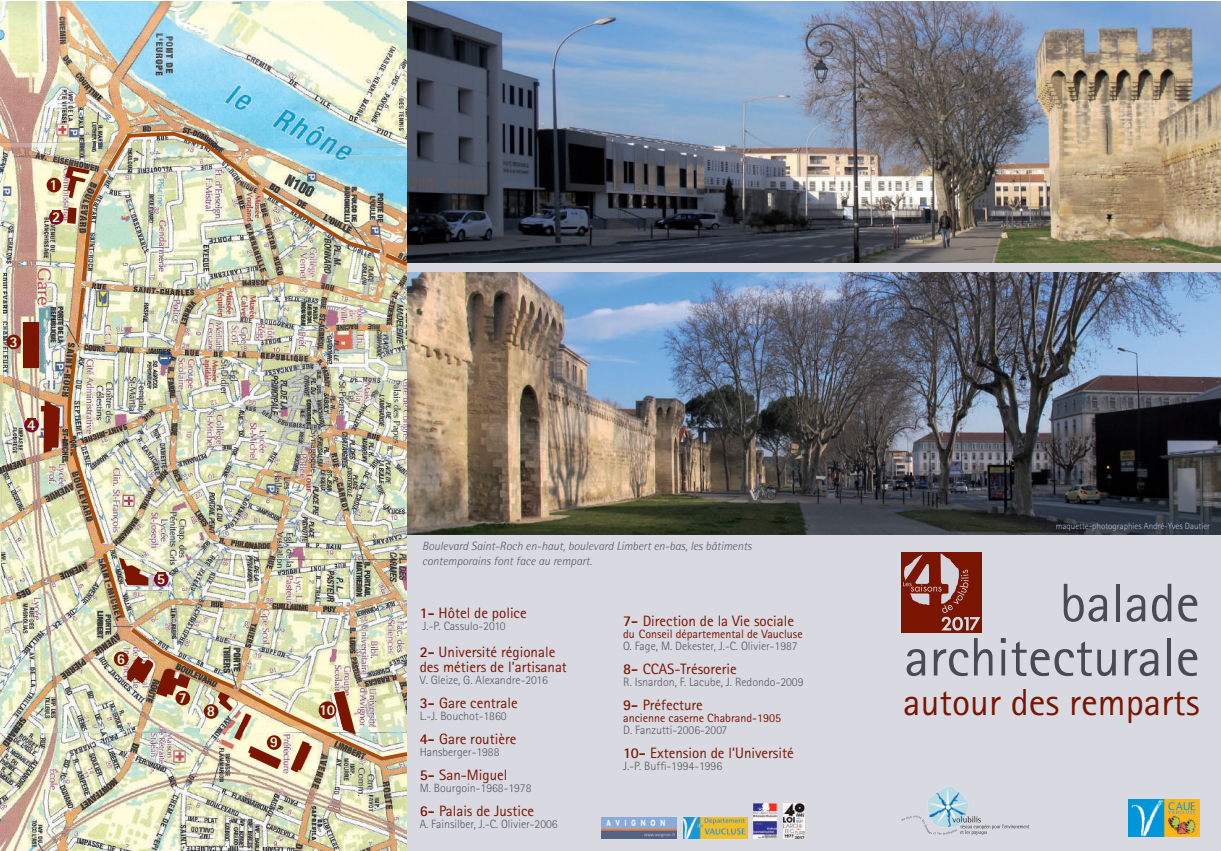
<style>
.page{position:relative;width:1221px;height:851px;background:#fff}
.page>*{position:absolute;margin:0;border:0;box-sizing:border-box;transform-origin:0 0}
.t1{font:54.3px/54.3px "Rotis Sans Serif";color:#4a4b50;text-align:right}
.t2{font:37.65px "Rotis Sans Serif";color:#791500}
.t3{font:15px/15px "Rotis Sans Serif";color:#791500}
.t4{font:800 15px/32px "Rotis Sans Serif";color:#eff5dc}
.t5{font:300 12px "Rotis Sans Serif";color:#57585d}
.t6{font:italic 300 12px/14.4px "Rotis Semi Sans";color:#57585d}
.t7{font:12px "Rotis Sans Serif";color:#791500}
.t8{font:300 9px "Rotis Sans Serif";color:#abbedf}
.s1{font-weight:700}
</style>
<div class="page">
<div style="left:0;top:1px;width:1220px;height:849px;background:#d9d9e1"></div>
<img style="left:407px;top:1px;width:813px;height:261px">
<img style="left:412px;top:272px;width:808px;height:262px">
<div style="left:901px;top:552px;width:80px;height:80px;background:#791500"></div>
<img style="left:1128px;top:799px;width:71px;height:37px">
<img style="left:0;top:1px;width:407px;height:849px">
<img style="left:927px;top:786px;width:41px;height:29px">
<svg style="left:901px;top:815px;width:128px;height:19px"></svg>
<img style="left:601px;top:817px;width:75px;height:21px">
<img style="left:683px;top:817px;width:64px;height:21px">
<img style="left:754px;top:803px;width:22px;height:35px">
<svg style="left:903px;top:553px;width:77px;height:77px"></svg>
<img style="left:783px;top:803px;width:21px;height:35px">
<img style="left:0;top:130px;width:412px;height:642px">
<p class="t4" style="left:50px;top:169px;width:12px">1<br>2</p>
<p class="t4" style="left:10px;top:325px;width:10px">3</p>
<p class="t4" style="left:27px;top:408px;width:10px">4</p>
<p class="t4" style="left:117px;top:642px;width:10px">6</p>
<p class="t4" style="left:157px;top:562px;width:10px">5</p>
<p class="t4" style="left:179px;top:681px;width:10px">7</p>
<p class="t4" style="left:207px;top:694px;width:10px">8</p>
<p class="t4" style="left:270px;top:726px;width:10px">9</p>
<p class="t4" style="left:319px;top:694px;width:18px">10</p>
<p class="t6" style="left:422px;top:539px;width:331px">Boulevard Saint-Roch en-haut, boulevard Limbert en-bas, les bâtiments contemporains font face au rempart.</p>
<p class="t3" style="left:419px;top:605px;width:108px"><span class="s1">1-</span> Hôtel de police</p>
<p class="t5" style="left:422px;top:619px;width:84px">J.-P. Cassulo-2010</p>
<p class="t3" style="left:419px;top:644px;width:149px"><span class="s1">2-</span> Université régionale des métiers de l’artisanat</p>
<p class="t5" style="left:419px;top:673px;width:130px">V. Gleize, G. Alexandre-2016</p>
<p class="t3" style="left:419px;top:695px;width:100px"><span class="s1">3-</span> Gare centrale</p>
<p class="t5" style="left:419px;top:709px;width:88px">L.-J. Bouchot-1860</p>
<p class="t3" style="left:419px;top:731px;width:98px"><span class="s1">4-</span> Gare routière</p>
<p class="t5" style="left:419px;top:745px;width:81px">Hansberger-1988</p>
<p class="t3" style="left:419px;top:767px;width:89px"><span class="s1">5-</span> San-Miguel</p>
<p class="t5" style="left:419px;top:781px;width:113px">M. Bourgoin-1968-1978</p>
<p class="t3" style="left:419px;top:803px;width:116px"><span class="s1">6-</span> Palais de Justice</p>
<p class="t5" style="left:419px;top:817px;width:139px">A. Fainsilber, J.-C. Olivier-2006</p>
<p class="t3" style="left:623px;top:613px;width:172px"><span class="s1">7-</span> Direction de la Vie sociale</p>
<p class="t7" style="left:623px;top:626px;width:181px">du Conseil départemental de Vaucluse</p>
<p class="t5" style="left:623px;top:638px;width:176px">O. Fage, M. Dekester, J.-C. Olivier-1987</p>
<p class="t3" style="left:623px;top:661px;width:115px"><span class="s1">8-</span> CCAS-Trésorerie</p>
<p class="t5" style="left:623px;top:674px;width:182px">R. Isnardon, F. Lacube, J. Redondo-2009</p>
<p class="t3" style="left:623px;top:697px;width:81px"><span class="s1">9-</span> Préfecture</p>
<p class="t7" style="left:623px;top:710px;width:159px">ancienne caserne Chabrand-1905</p>
<p class="t5" style="left:623px;top:722px;width:105px">D. Fanzutti-2006-2007</p>
<p class="t3" style="left:623px;top:745px;width:172px"><span class="s1">10-</span> Extension de l’Université</p>
<p class="t5" style="left:623px;top:758px;width:100px">J.-P. Buffi-1994-1996</p>
<p class="t8" style="left:1055px;top:521px;width:156px">maquette-photographies André-Yves Dautier</p>
<h1 class="t1" style="left:904px;top:575px;width:297px">balade architecturale</h1>
<h2 class="t2" style="left:903px;top:679px;width:298px">autour des remparts</h2>
</div>
